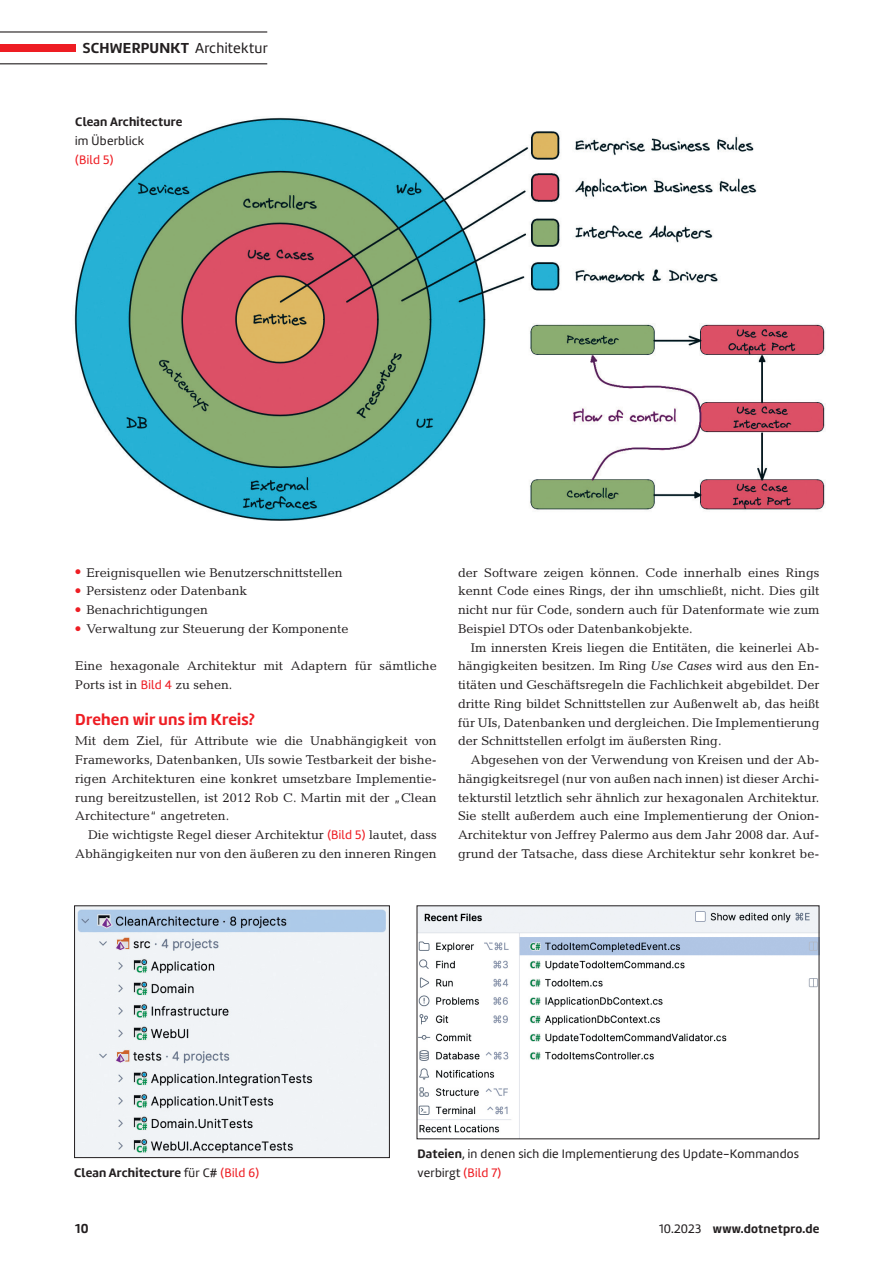
<style>
.page{position:relative;width:894px;height:1266px;background:#fff}
.page>*{position:absolute;margin:0;border:0;box-sizing:border-box;transform-origin:0 0}
.IR_00_fliesstext_zwi{font:700 16.5px "Amelia";letter-spacing:.015em;color:#ee1d23}
.IR_40_seitenstrecke{font:700 15px "Amelia";letter-spacing:.015em;color:#231f20}
.IR_40_seitenstrecke-2{font:700 13.5px "Amelia";color:#231f20}
.t1{font:12.75px/18.8px "Candida Std";color:#231f20;text-align:justify}
.IR_40_seitenstrecke-3{font:700 12.75px/18.8px "Amelia";letter-spacing:.015em;color:#231f20}
.t2{font:12.75px/18.8px "Amelia";letter-spacing:.015em;color:#231f20}
.s1{font-weight:400}
.s2{font-weight:400;color:#ee1d23}
.s3{font-family:"Amelia";color:#ee1d23}
.s4{font-style:italic}
.s5{font-weight:700}
.s6{color:#ee1d23}
</style>
<div class="page">
<hr style="left:0;top:31px;width:267px;height:2px;background:#231f20">
<hr style="left:0;top:63px;width:267px;height:1px;background:#231f20">
<div style="left:0;top:44px;width:75px;height:8px;background:#ee1d23"></div>
<img style="left:74px;top:117px;width:751px;height:403px">
<img style="left:76px;top:907px;width:312px;height:248px">
<div style="left:74px;top:905px;width:316px;height:252px;border:1px solid #231f20"></div>
<img style="left:419px;top:907px;width:398px;height:230px">
<p class="IR_40_seitenstrecke" style="left:83px;top:39px;width:186px">SCHWERPUNKT <span class="s1">Architektur</span></p>
<p class="IR_40_seitenstrecke-3" style="left:75px;top:113px;width:109px">Clean Architecture <span class="s1">im Überblick<br></span><span class="s2">(Bild 5)</span></p>
<p class="t1" style="left:86px;top:563px;width:258px">Ereignisquellen wie Benutzerschnittstellen</p>
<p class="t1" style="left:86px;top:581px;width:163px">Persistenz oder Datenbank</p>
<p class="t1" style="left:86px;top:600px;width:123px">Benachrichtigungen</p>
<p class="t1" style="left:86px;top:619px;width:264px">Verwaltung zur Steuerung der Komponente</p>
<p class="t1" style="left:75px;top:656px;width:363px">Eine hexagonale Architektur mit Adaptern für sämtliche<br>Ports ist in <span class="s3">Bild 4</span> zu sehen.</p>
<p class="IR_00_fliesstext_zwi" style="left:75px;top:710px;width:181px">Drehen wir uns im Kreis?</p>
<p class="t1" style="left:75px;top:731px;width:363px">Mit dem Ziel, für Attribute wie die Unabhängigkeit von Frameworks, Datenbanken, UIs sowie Testbarkeit der bishe&shy;rigen Architekturen eine konkret umsetzbare Implementie&shy;rung bereitzustellen, ist 2012 Rob C. Martin mit der „Clean Architecture“ angetreten.</p>
<p class="t1" style="left:75px;top:825px;width:363px;text-align:right">Die wichtigste Regel dieser Architektur <span class="s3">(Bild 5)</span> lautet, dass<br>Abhängigkeiten nur von den äußeren zu den inneren Ringen</p>
<p class="t1" style="left:458px;top:563px;width:363px">der Software zeigen können. Code innerhalb eines Rings kennt Code eines Rings, der ihn umschließt, nicht. Dies gilt nicht nur für Code, sondern auch für Datenformate wie zum Beispiel DTOs oder Datenbankobjekte.</p>
<p class="t1" style="left:458px;top:638px;width:363px;text-indent:13px">Im innersten Kreis liegen die Entitäten, die keinerlei Ab&shy;hängigkeiten besitzen. Im Ring <span class="s4">Use Cases</span> wird aus den En&shy;titäten und Geschäftsregeln die Fachlichkeit abgebildet. Der dritte Ring bildet Schnittstellen zur Außenwelt ab, das heißt für UIs, Datenbanken und dergleichen. Die Implementierung der Schnittstellen erfolgt im äußersten Ring.</p>
<p class="t1" style="left:458px;top:750px;width:363px;text-indent:13px">Abgesehen von der Verwendung von Kreisen und der Ab&shy;hängigkeitsregel (nur von außen nach innen) ist dieser Archi&shy;tekturstil letztlich sehr ähnlich zur hexagonalen Architektur.<br>Sie stellt außerdem auch eine Implementierung der Onion-Architektur von Jeffrey Palermo aus dem Jahr 2008 dar. Auf&shy;grund der Tatsache, dass diese Architektur sehr konkret be-</p>
<p class="IR_40_seitenstrecke-3" style="left:74px;top:1163px;width:186px">Clean Architecture <span class="s1">für C#</span> <span class="s2">(Bild 6)</span></p>
<p class="t2" style="left:418px;top:1144px;width:383px"><span class="s5">Dateien</span>, in denen sich die Implementierung des Update-Kommandos verbirgt <span class="s6">(Bild 7)</span></p>
<p class="IR_40_seitenstrecke-2" style="left:75px;top:1220px;width:15px">10</p>
<p class="IR_40_seitenstrecke-3" style="left:659px;top:1219px;width:162px"><span class="s1">10.2023</span> www.dotnetpro.de</p>
</div>
